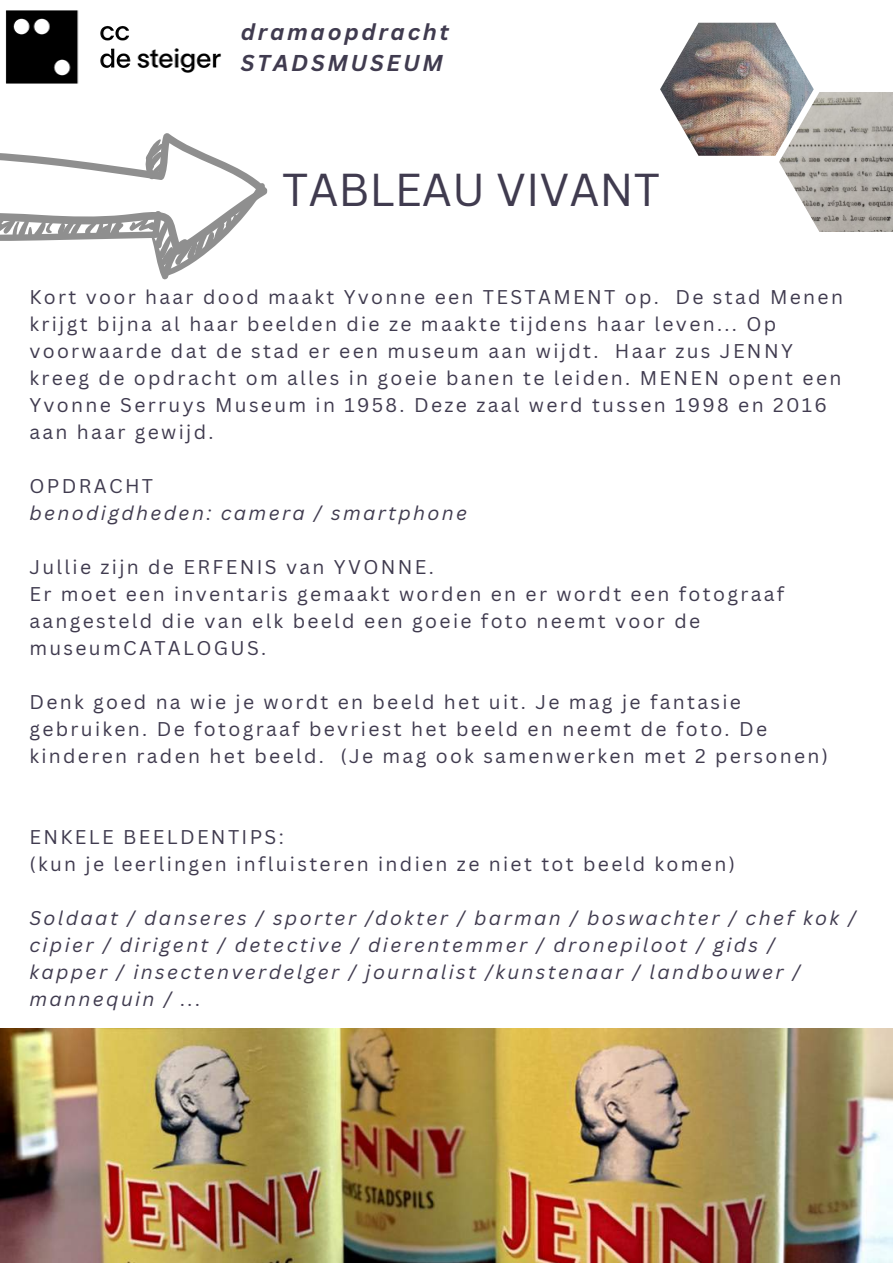
<style>
.page{position:relative;width:893px;height:1264px;background:#fff}
.page>*{position:absolute;margin:0;border:0;box-sizing:border-box;transform-origin:0 0}
.t1{font:44.85px "Canva Sans";color:#403b4f}
.t2{font:italic 700 22.35px/30.3px "Canva Sans";letter-spacing:.12em;color:#403b4f}
.t3{font:19.35px/27px "Canva Sans";letter-spacing:.12em;color:#403b4f}
.t4{font:italic 19.35px/27px "Canva Sans";letter-spacing:.12em;color:#403b4f}
</style>
<div class="page">
<img style="left:660px;top:23px;width:153px;height:133px">
<img style="left:779px;top:92px;width:113px;height:140px">
<img style="left:0;top:1028px;width:892px;height:234px">
<svg style="left:0;top:133px;width:268px;height:147px"></svg>
<img style="left:5px;top:10px;width:216px;height:74px">
<p class="t2" style="left:241px;top:17px;width:210px">dramaopdracht<br>STADSMUSEUM</p>
<h1 class="t1" style="left:282px;top:158px;width:379px">TABLEAU VIVANT</h1>
<p class="t3" style="left:29px;top:283px;width:815px">Kort voor haar dood maakt Yvonne een TESTAMENT op. De stad Menen krijgt bijna al haar beelden die ze maakte tijdens haar leven... Op voorwaarde dat de stad er een museum aan wijdt. Haar zus JENNY kreeg de opdracht om alles in goeie banen te leiden. MENEN opent een Yvonne Serruys Museum in 1958. Deze zaal werd tussen 1998 en 2016 aan haar gewijd.</p>
<p class="t3" style="left:29px;top:472px;width:125px">OPDRACHT</p>
<p class="t4" style="left:29px;top:499px;width:439px">benodigdheden: camera / smartphone</p>
<p class="t3" style="left:29px;top:553px;width:756px">Jullie zijn de ERFENIS van YVONNE.<br>Er moet een inventaris gemaakt worden en er wordt een fotograaf aangesteld die van elk beeld een goeie foto neemt voor de museumCATALOGUS.</p>
<p class="t3" style="left:29px;top:688px;width:800px">Denk goed na wie je wordt en beeld het uit. Je mag je fantasie gebruiken. De fotograaf bevriest het beeld en neemt de foto. De kinderen raden het beeld. (Je mag ook samenwerken met 2 personen)</p>
<p class="t3" style="left:29px;top:822px;width:707px">ENKELE BEELDENTIPS:<br>(kun je leerlingen influisteren indien ze niet tot beeld komen)</p>
<p class="t4" style="left:29px;top:903px;width:828px">Soldaat / danseres / sporter /dokter / barman / boswachter / chef kok / cipier / dirigent / detective / dierentemmer / dronepiloot / gids / kapper / insectenverdelger / journalist /kunstenaar / landbouwer / mannequin / ...</p>
</div>
